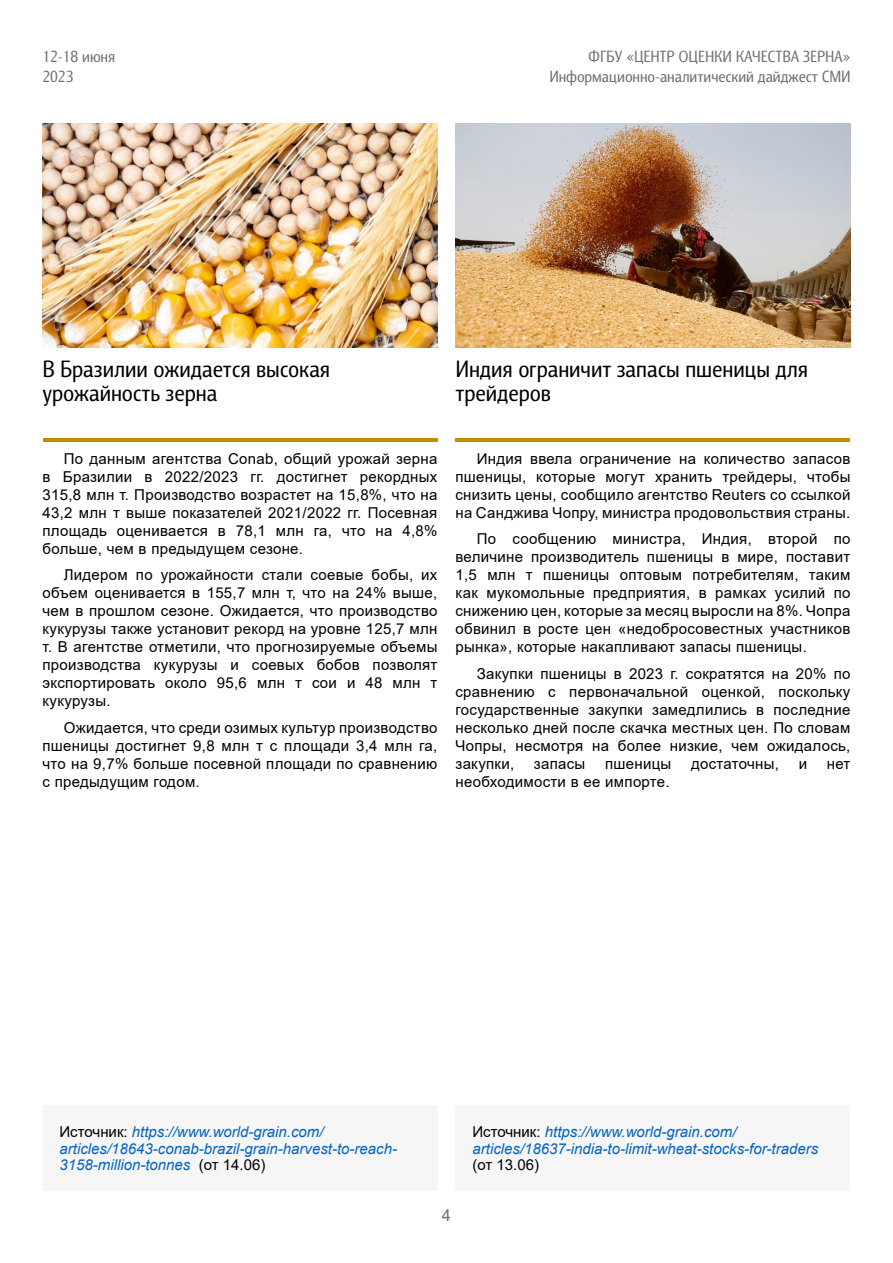
<style>
.page{position:relative;width:893px;height:1263px;background:#fff}
.page>*{position:absolute;margin:0;border:0;box-sizing:border-box;transform-origin:0 0}
.t1{font:24px/24px "Barnaul Grotesk";color:#000}
.t2{font:16.5px/19.8px "Barnaul Grotesk";color:#706f6f;text-align:right}
.t3{font:16.5px "Arial";color:#706f6f}
.t4{font:15px/18px "Arial";letter-spacing:.02em;color:#000;text-align:justify}
.t5{font:italic 15px/16.5px "Arial";color:#0563c1}
.s1{font-style:normal;color:#000}
</style>
<div class="page">
<img style="left:43px;top:124px;width:394px;height:224px">
<div style="left:43px;top:1105px;width:394px;height:86px;background:#f6f6f6"></div>
<hr style="left:43px;top:438px;width:394px;height:3px;background:#bf8f00">
<img style="left:455px;top:124px;width:395px;height:224px">
<div style="left:455px;top:1105px;width:395px;height:86px;background:#f6f6f6"></div>
<hr style="left:455px;top:438px;width:395px;height:3px;background:#bf8f00">
<p class="t2" style="left:43px;top:47px;width:74px;text-align:left">12-18 июня<br>2023</p>
<p class="t2" style="left:549px;top:47px;width:302px">ФГБУ «ЦЕНТР ОЦЕНКИ КАЧЕСТВА ЗЕРНА»<br>Информационно-аналитический дайджест СМИ</p>
<h1 class="t1" style="left:43px;top:356px;width:289px">В Бразилии ожидается высокая урожайность зерна</h1>
<h1 class="t1" style="left:455px;top:356px;width:354px">Индия ограничит запасы пшеницы для трейдеров</h1>
<p class="t4" style="left:43px;top:449px;width:396px;text-indent:21px">По данным агентства Conab, общий урожай зерна в Бразилии в 2022/2023 гг. достигнет рекордных 315,8 млн т. Производство возрастет на 15,8%, что на 43,2 млн т выше показателей 2021/2022 гг. Посевная площадь оценивается в 78,1 млн га, что на 4,8% больше, чем в предыдущем сезоне.</p>
<p class="t4" style="left:43px;top:566px;width:396px;text-indent:21px">Лидером по урожайности стали соевые бобы, их объем оценивается в 155,7 млн т, что на 24% выше, чем в прошлом сезоне. Ожидается, что производство кукурузы также установит рекорд на уровне 125,7 млн т. В агентстве отметили, что прогнозируемые объемы производства кукурузы и соевых бобов позволят экспортировать около 95,6 млн т сои и 48 млн т кукурузы.</p>
<p class="t4" style="left:43px;top:718px;width:396px;text-indent:21px">Ожидается, что среди озимых культур производство пшеницы достигнет 9,8 млн т с площади 3,4 млн га, что на 9,7% больше посевной площади по сравнению с предыдущим годом.</p>
<p class="t4" style="left:455px;top:449px;width:396px;text-indent:21px">Индия ввела ограничение на количество запасов пшеницы, которые могут хранить трейдеры, чтобы снизить цены, сообщило агентство Reuters со ссылкой на Санджива Чопру, министра продовольствия страны.</p>
<p class="t4" style="left:455px;top:530px;width:396px;text-indent:21px">По сообщению министра, Индия, второй по величине производитель пшеницы в мире, поставит 1,5 млн т пшеницы оптовым потребителям, таким как мукомольные предприятия, в рамках усилий по снижению цен, которые за месяц выросли на 8%. Чопра обвинил в росте цен «недобросовестных участников рынка», которые накапливают запасы пшеницы.</p>
<p class="t4" style="left:455px;top:664px;width:396px;text-indent:21px">Закупки пшеницы в 2023 г. сократятся на 20% по сравнению с первоначальной оценкой, поскольку государственные закупки замедлились в последние несколько дней после скачка местных цен. По словам Чопры, несмотря на более низкие, чем ожидалось, закупки,</p>
<p class="t4" style="left:534px;top:754px;width:53px">запасы</p>
<p class="t4" style="left:605px;top:754px;width:68px">пшеницы</p>
<p class="t4" style="left:691px;top:754px;width:90px">достаточны,</p>
<p class="t4" style="left:799px;top:754px;width:10px">и</p>
<p class="t4" style="left:827px;top:754px;width:25px">нет</p>
<p class="t4" style="left:455px;top:772px;width:216px">необходимости в ее импорте.</p>
<p class="t5" style="left:60px;top:1124px;width:339px"><span class="s1">Источник:</span> https://www.world-grain.com/ articles/18643-conab-brazil-grain-harvest-to-reach-<br>3158-million-tonnes <span class="s1">(от 14.06)</span></p>
<p class="t5" style="left:472px;top:1124px;width:347px"><span class="s1">Источник:</span> https://www.world-grain.com/ articles/18637-india-to-limit-wheat-stocks-for-traders</p>
<p class="t4" style="left:472px;top:1155px;width:68px">(от 13.06)</p>
<p class="t3" style="left:442px;top:1204px;width:11px">4</p>
</div>
